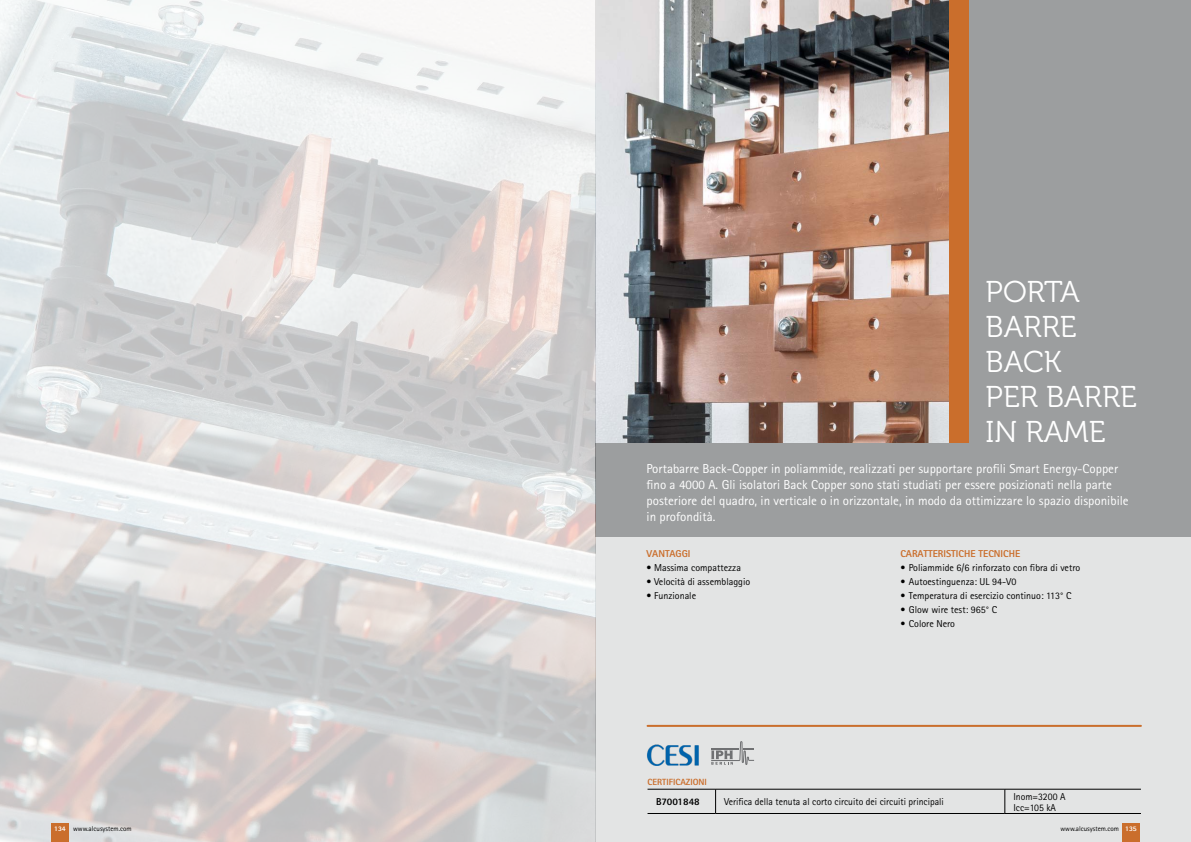
<style>
.page{position:relative;width:1191px;height:842px;background:#fff}
.page>*{position:absolute;margin:0;border:0;box-sizing:border-box;transform-origin:0 0}
.t1{font:30px/35px "Museo 300";color:#fff}
.t2{font:13px/16px "Rotis Sans Serif";color:#fff}
.t3{font:10px/11px "Rotis Sans Serif";color:#000}
.t4{font:800 10px "Rotis Sans Serif";color:#ca6e2c}
.t5{font:800 10px "Rotis Sans Serif";color:#000}
.t6{font:800 9px "Rotis Sans Serif";color:#ca6e2c}
.t7{font:7px "Rotis Sans Serif";color:#000}
.s1{font-weight:800;color:#fff}
</style>
<div class="page">
<div style="left:595px;top:0;width:596px;height:842px;background:#e3e4e4"></div>
<div style="left:595px;top:0;width:596px;height:536px;background:#9c9e9f"></div>
<img style="left:595px;top:0;width:354px;height:442px">
<div style="left:949px;top:0;width:20px;height:442px;background:#ca6e2c"></div>
<hr style="left:647px;top:725px;width:494px;height:2px;background:#ca6e2c">
<hr style="left:647px;top:789px;width:68px;height:1px;background:#000">
<hr style="left:715px;top:789px;width:289px;height:1px;background:#000">
<svg style="left:715px;top:789px;width:1px;height:24px"></svg>
<hr style="left:1004px;top:789px;width:137px;height:1px;background:#000">
<svg style="left:1004px;top:789px;width:1px;height:24px"></svg>
<hr style="left:647px;top:813px;width:68px;height:1px;background:#000">
<hr style="left:715px;top:813px;width:289px;height:1px;background:#000">
<hr style="left:1004px;top:813px;width:137px;height:1px;background:#000">
<img style="left:647px;top:745px;width:52px;height:20px">
<svg style="left:711px;top:741px;width:43px;height:24px"></svg>
<img style="left:0;top:0;width:595px;height:842px">
<div style="left:51px;top:823px;width:18px;height:19px;background:#ca6e2c"></div>
<div style="left:1122px;top:823px;width:18px;height:19px;background:#ca6e2c"></div>
<h1 class="t1" style="left:985px;top:275px;width:153px">PORTA<br>BARRE<br>BACK<br>PER BARRE<br>IN RAME</h1>
<p class="t2" style="left:646px;top:460px;width:483px">Portabarre Back-Copper in poliammide, realizzati per supportare profili Smart Energy-Copper fino a 4000 A. Gli isolatori Back Copper sono stati studiati per essere posizionati nella parte posteriore del quadro, in verticale o in orizzontale, in modo da ottimizzare lo spazio disponibile in profondità.</p>
<p class="t4" style="left:646px;top:547px;width:45px">VANTAGGI</p>
<p class="t3" style="left:646px;top:562px;width:96px">• Massima compattezza</p>
<p class="t3" style="left:646px;top:576px;width:105px">• Velocità di assemblaggio</p>
<p class="t3" style="left:646px;top:590px;width:51px">• Funzionale</p>
<p class="t4" style="left:900px;top:547px;width:121px">CARATTERISTICHE TECNICHE</p>
<p class="t3" style="left:900px;top:562px;width:181px">• Poliammide 6/6 rinforzato con fibra di vetro</p>
<p class="t3" style="left:900px;top:576px;width:118px">• Autoestinguenza: UL 94-V0</p>
<p class="t3" style="left:900px;top:590px;width:173px">• Temperatura di esercizio continuo: 113° C</p>
<p class="t3" style="left:900px;top:604px;width:98px">• Glow wire test: 965° C</p>
<p class="t3" style="left:900px;top:618px;width:56px">• Colore Nero</p>
<p class="t6" style="left:647px;top:776px;width:61px">CERTIFICAZIONI</p>
<p class="t5" style="left:656px;top:795px;width:45px">B7001848</p>
<p class="t3" style="left:724px;top:796px;width:221px">Verifica della tenuta al corto circuito dei circuiti principali</p>
<p class="t3" style="left:1013px;top:791px;width:54px">Inom=3200 A<br>Icc=105 kA</p>
<p class="t7" style="left:54px;top:824px;width:79px"><span class="s1">134</span> www.alcusystem.com</p>
<p class="t7" style="left:1060px;top:824px;width:78px">www.alcusystem.com <span class="s1">135</span></p>
</div>
